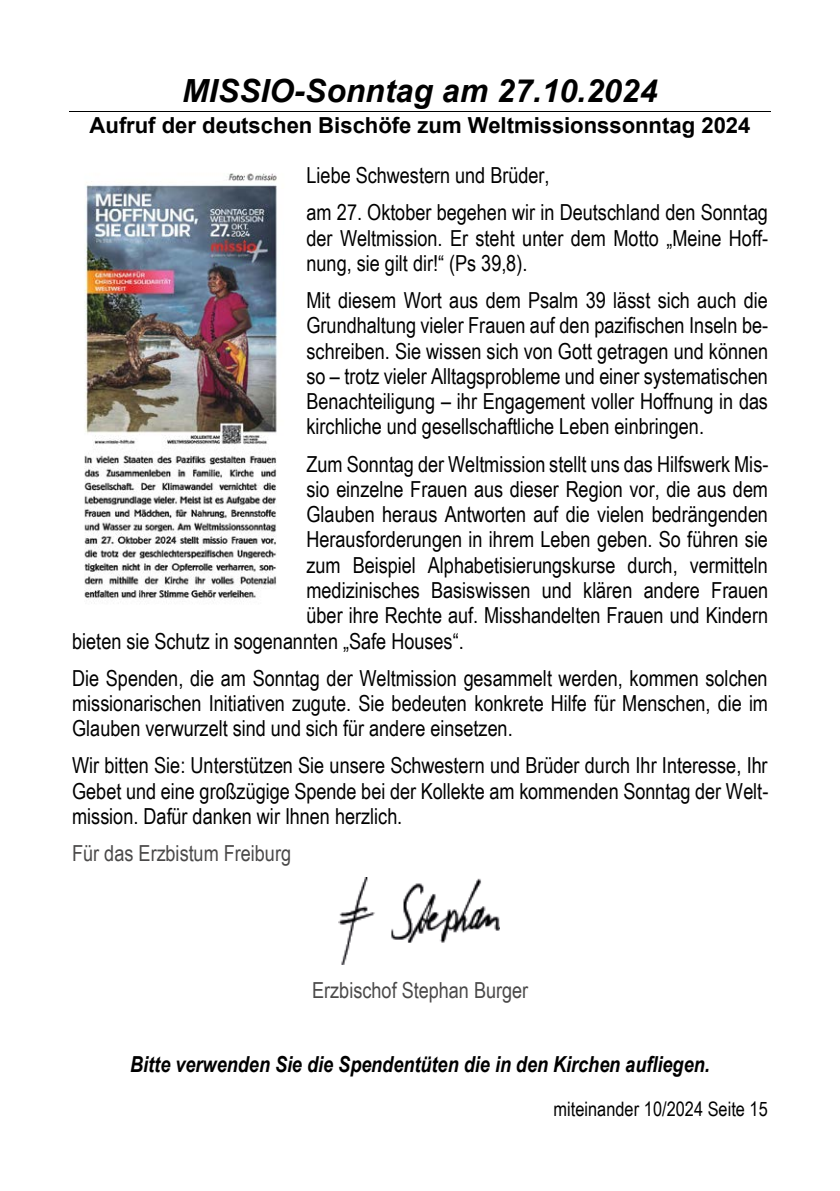
<style>
.page{position:relative;width:840px;height:1191px;background:#fff}
.page>*{position:absolute;margin:0;border:0;box-sizing:border-box;transform-origin:0 0}
.t1{font:italic 700 32px "Arial";color:#000}
.t2{font:22px/25.2px "Arial Narrow";color:#000;text-align:justify}
.t3{font:italic 700 22px "Arial Narrow";color:#000}
.t4{font:700 22px "Arial";color:#000}
.t5{font:22px "Arial Narrow";color:#4a4949}
.t6{font:20px "Arial Narrow";color:#000}
</style>
<div class="page">
<hr style="left:69px;top:111px;width:701px;height:1px;background:#000">
<img style="left:339px;top:877px;width:160px;height:87px">
<img style="left:84px;top:173px;width:194px;height:427px">
<h1 class="t1" style="left:182px;top:70px;width:476px">MISSIO-Sonntag am 27.10.2024</h1>
<p class="t4" style="left:89px;top:110px;width:662px">Aufruf der deutschen Bischöfe zum Weltmissionssonntag 2024</p>
<p class="t2" style="left:306px;top:156px;width:463px;line-height:37.4px">Liebe Schwestern und Brüder,<br>am 27. Oktober begehen wir in Deutschland den Sonntag</p>
<p class="t2" style="left:306px;top:224px;width:463px">der Weltmission. Er steht unter dem Motto „Meine Hoff&shy;nung, sie gilt dir!“ (Ps 39,8).</p>
<p class="t2" style="left:306px;top:287px;width:463px">Mit diesem Wort aus dem Psalm 39 lässt sich auch die Grundhaltung vieler Frauen auf den pazifischen Inseln be&shy;schreiben. Sie wissen sich von Gott getragen und können so – trotz vieler Alltagsprobleme und einer systematischen Benachteiligung – ihr Engagement voller Hoffnung in das kirchliche und gesellschaftliche Leben einbringen.</p>
<p class="t2" style="left:306px;top:450px;width:463px">Zum Sonntag der Weltmission stellt uns das Hilfswerk Mis-</p>
<p class="t2" style="left:306px;top:475px;width:462px">sio einzelne Frauen aus dieser Region vor, die aus dem</p>
<p class="t2" style="left:306px;top:501px;width:463px">Glauben heraus Antworten auf die vielen bedrängenden</p>
<p class="t2" style="left:306px;top:526px;width:462px">Herausforderungen in ihrem Leben geben. So führen sie</p>
<p class="t2" style="left:306px;top:551px;width:462px">zum Beispiel Alphabetisierungskurse durch, vermitteln</p>
<p class="t2" style="left:306px;top:576px;width:463px">medizinisches Basiswissen und klären andere Frauen</p>
<p class="t2" style="left:306px;top:602px;width:463px">über ihre Rechte auf. Misshandelten Frauen und Kindern</p>
<p class="t2" style="left:72px;top:627px;width:393px">bieten sie Schutz in sogenannten „Safe Houses“.</p>
<p class="t2" style="left:72px;top:664px;width:697px">Die Spenden, die am Sonntag der Weltmission gesammelt werden, kommen solchen missionarischen Initiativen zugute. Sie bedeuten konkrete Hilfe für Menschen, die im Glauben verwurzelt sind und sich für andere einsetzen.</p>
<p class="t2" style="left:72px;top:752px;width:697px">Wir bitten Sie: Unterstützen Sie unsere Schwestern und Brüder durch Ihr Interesse, Ihr Gebet und eine großzügige Spende bei der Kollekte am kommenden Sonntag der Welt&shy;mission. Dafür danken wir Ihnen herzlich.</p>
<p class="t5" style="left:72px;top:837px;width:220px">Für das Erzbistum Freiburg</p>
<p class="t5" style="left:312px;top:973px;width:217px">Erzbischof Stephan Burger</p>
<p class="t3" style="left:130px;top:1047px;width:581px">Bitte verwenden Sie die Spendentüten die in den Kirchen aufliegen.</p>
<p class="t6" style="left:553px;top:1094px;width:216px">miteinander 10/2024 Seite 15</p>
</div>
